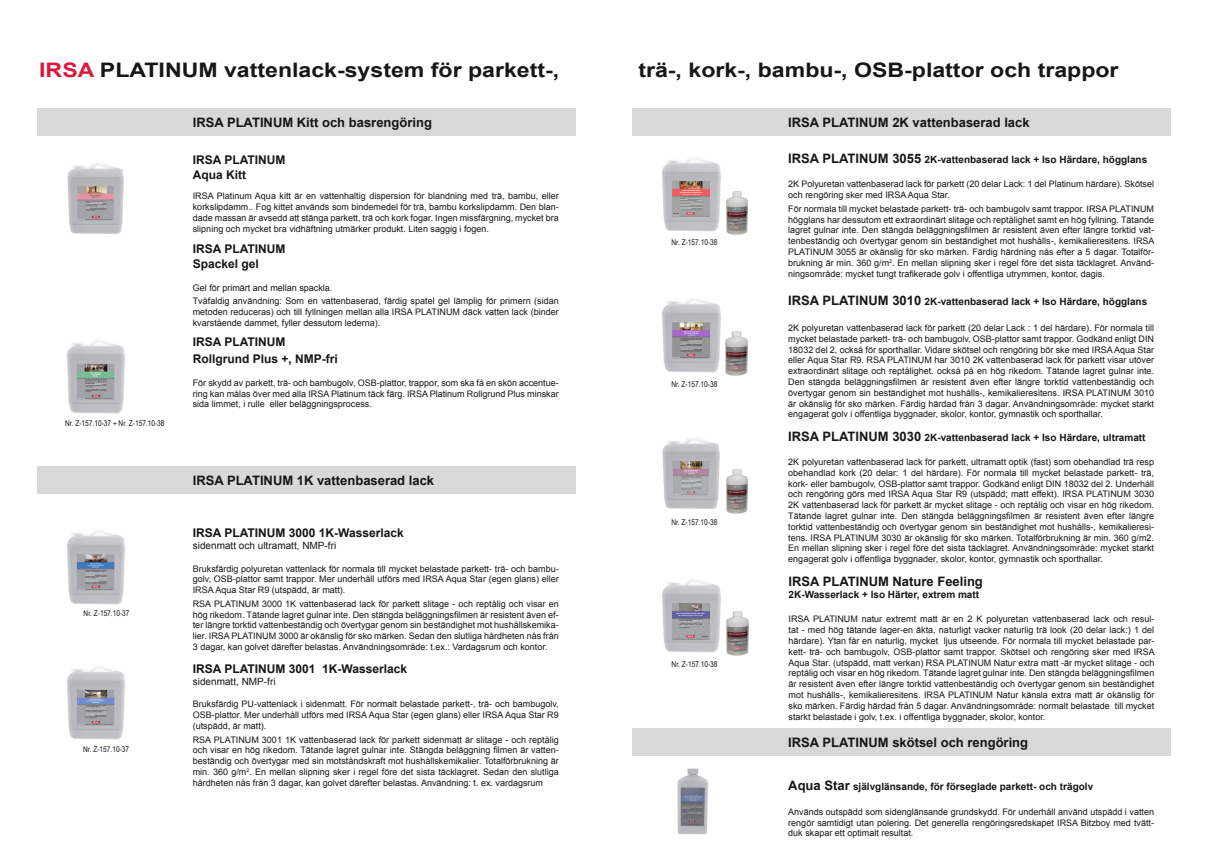
<style>
.page{position:relative;width:1208px;height:859px;background:#fff}
.page>*{position:absolute;margin:0;border:0;box-sizing:border-box;transform-origin:0 0}
.t1{font:700 20px "Arial";color:#151616;scale:1.16 1}
.t2{font:700 13px "Arial";color:#151616}
.t3{font:700 12px/14.4px "Arial";color:#151616}
.t4{font:700 10px "Arial";color:#151616}
.t5{font:10px "Arial";color:#151616}
.t6{font:9px/10.8px "Arial";color:#151616;text-align:justify}
.t7{font:8px "Arial Narrow";color:#151616}
.s1{color:#d7193c}
.s2{font-size:13px}
</style>
<div class="page">
<div style="left:37px;top:108px;width:538px;height:28px;background:#d8d8d8"></div>
<div style="left:37px;top:466px;width:538px;height:28px;background:#d8d8d8"></div>
<img style="left:67px;top:340px;width:58px;height:74px">
<img style="left:67px;top:163px;width:57px;height:71px">
<img style="left:67px;top:530px;width:58px;height:75px">
<img style="left:67px;top:666px;width:58px;height:74px">
<div style="left:632px;top:108px;width:539px;height:28px;background:#d8d8d8"></div>
<img style="left:662px;top:158px;width:59px;height:74px">
<img style="left:662px;top:298px;width:59px;height:75px">
<img style="left:662px;top:438px;width:58px;height:71px">
<img style="left:725px;top:331px;width:23px;height:45px">
<img style="left:726px;top:469px;width:22px;height:45px">
<img style="left:726px;top:191px;width:22px;height:44px">
<div style="left:632px;top:728px;width:539px;height:28px;background:#d8d8d8"></div>
<img style="left:677px;top:768px;width:32px;height:67px">
<img style="left:662px;top:580px;width:59px;height:73px">
<img style="left:726px;top:611px;width:23px;height:45px">
<h1 class="t1" style="left:39px;top:57px;width:450px"><span class="s1">IRSA</span> PLATINUM vattenlack-system för parkett-,</h1>
<h1 class="t1" style="left:638px;top:57px;width:415px">trä-, kork-, bambu-, OSB-plattor och trappor</h1>
<h2 class="t2" style="left:788px;top:114px;width:243px">IRSA PLATINUM 2K vattenbaserad lack</h2>
<h2 class="t2" style="left:193px;top:114px;width:241px">IRSA PLATINUM Kitt och basrengöring</h2>
<p class="t7" style="left:65px;top:418px;width:101px">Nr. Z-157.10-37 + Nr. Z-157.10-38</p>
<p class="t7" style="left:84px;top:607px;width:47px">Nr. Z-157.10-37</p>
<p class="t7" style="left:83px;top:743px;width:47px">Nr. Z-157.10-37</p>
<h3 class="t3" style="left:193px;top:153px;width:94px">IRSA PLATINUM<br>Aqua Kitt</h3>
<p class="t6" style="left:193px;top:191px;width:367px">IRSA Platinum Aqua kitt är en vattenhaltig dispersion för blandning med trä, bambu, eller korkslipdamm.. Fog kittet används som bindemedel för trä, bambu korkslipdamm. Den blan&shy;dade massan är avsedd att stänga parkett, trä och kork fogar. Ingen missfärgning, mycket bra slipning och mycket bra vidhäftning utmärker produkt. Liten saggig i fogen.</p>
<h3 class="t3" style="left:193px;top:242px;width:94px">IRSA PLATINUM<br>Spackel gel</h3>
<p class="t6" style="left:193px;top:281px;width:367px;line-height:13.6px">Gel för primärt and mellan spackla.<br>Tvåfaldig användning: Som en vattenbaserad, färdig spatel gel lämplig för primern (sidan</p>
<p class="t6" style="left:193px;top:306px;width:367px">metoden reduceras) och till fyllningen mellan alla IRSA PLATINUM däck vatten lack (binder kvarstående dammet, fyller dessutom lederna).</p>
<h3 class="t3" style="left:193px;top:334px;width:147px;line-height:16.8px">IRSA PLATINUM<br>Rollgrund Plus +, NMP-fri</h3>
<p class="t6" style="left:193px;top:377px;width:367px">För skydd av parkett, trä- och bambugolv, OSB-plattor, trappor, som ska få en skön accentue&shy;ring kan målas över med alla IRSA Platinum täck färg. IRSA Platinum Rollgrund Plus minskar sida limmet, i rulle eller beläggningsprocess.</p>
<h2 class="t2" style="left:193px;top:471px;width:243px">IRSA PLATINUM 1K vattenbaserad lack</h2>
<h3 class="t3" style="left:193px;top:526px;width:212px">IRSA PLATINUM 3000 1K-Wasserlack</h3>
<p class="t5" style="left:193px;top:539px;width:145px">sidenmatt och ultramatt, NMP-fri</p>
<p class="t6" style="left:193px;top:563px;width:367px">Bruksfärdig polyuretan vattenlack för normala till mycket belastade parkett- trä- och bambu&shy;golv, OSB-plattor samt trappor. Mer underhåll utförs med IRSA Aqua Star (egen glans) eller IRSA Aqua Star R9 (utspädd, är matt).</p>
<p class="t6" style="left:193px;top:598px;width:367px">RSA PLATINUM 3000 1K vattenbaserad lack för parkett slitage - och reptålig och visar en hög rikedom. Tätande lagret gulnar inte. Den stängda beläggningsfilmen är resistent även ef&shy;ter längre torktid vattenbeständig och övertygar genom sin beständighet mot hushållskemika&shy;lier. IRSA PLATINUM 3000 är okänslig för sko märken. Sedan den slutliga hårdheten nås från 3 dagar, kan golvet därefter belastas. Användningsområde: t.ex.: Vardagsrum och kontor.</p>
<h3 class="t3" style="left:193px;top:662px;width:216px">IRSA PLATINUM 3001 1K-Wasserlack</h3>
<p class="t5" style="left:193px;top:674px;width:84px">sidenmatt, NMP-fri</p>
<p class="t6" style="left:193px;top:699px;width:367px">Bruksfärdig PU-vattenlack i sidenmatt. För normalt belastade parkett-, trä- och bambugolv, OSB-plattor. Mer underhåll utförs med IRSA Aqua Star (egen glans) eller IRSA Aqua Star R9 (utspädd, är matt).</p>
<p class="t6" style="left:193px;top:734px;width:367px">RSA PLATINUM 3001 1K vattenbaserad lack för parkett sidenmatt är slitage - och reptålig och visar en hög rikedom. Tätande lagret gulnar inte. Stängda beläggning filmen är vatten&shy;beständig och övertygar med sin motståndskraft mot hushållskemikalier. Totalförbrukning är min. 360 g/m<sup>2</sup>. En mellan slipning sker i regel före det sista täcklagret. Sedan den slutliga hårdheten nås från 3 dagar, kan golvet därefter belastas. Användning: t. ex. vardagsrum</p>
<p class="t7" style="left:671px;top:236px;width:47px">Nr. Z-157.10-38</p>
<p class="t7" style="left:671px;top:378px;width:47px">Nr. Z-157.10-38</p>
<p class="t7" style="left:671px;top:516px;width:47px">Nr. Z-157.10-38</p>
<p class="t7" style="left:671px;top:658px;width:47px">Nr. Z-157.10-38</p>
<p class="t4" style="left:788px;top:153px;width:360px"><span class="s2">IRSA PLATINUM 3055</span> 2K-vattenbaserad lack + Iso Härdare, högglans</p>
<p class="t6" style="left:788px;top:179px;width:367px">2K Polyuretan vattenbaserad lack för parkett (20 delar Lack: 1 del Platinum härdare). Skötsel och rengöring sker med IRSA Aqua Star.</p>
<p class="t6" style="left:788px;top:203px;width:368px">För normala till mycket belastade parkett- trä- och bambugolv samt trappor. IRSA PLATINUM högglans har dessutom ett extraordinärt slitage och reptålighet samt en hög fyllning. Tätande lagret gulnar inte. Den stängda beläggningsfilmen är resistent även efter längre torktid vat&shy;tenbeständig och övertygar genom sin beständighet mot hushålls-, kemikalieresitens. IRSA PLATINUM 3055 är okänslig för sko märken. Färdig härdning nås efter a 5 dagar. Totalför&shy;brukning är min. 360 g/m<sup>2</sup>. En mellan slipning sker i regel före det sista täcklagret. Använd&shy;ningsområde: mycket tungt trafikerade golv i offentliga utrymmen, kontor, dagis.</p>
<p class="t4" style="left:788px;top:295px;width:360px"><span class="s2">IRSA PLATINUM 3010</span> 2K-vattenbaserad lack + Iso Härdare, högglans</p>
<p class="t6" style="left:788px;top:323px;width:367px">2K polyuretan vattenbaserad lack för parkett (20 delar Lack : 1 del härdare). För normala till mycket belastade parkett- trä- och bambugolv, OSB-plattor samt trappor. Godkänd enligt DIN 18032 del 2, också för sporthallar. Vidare skötsel och rengöring bör ske med IRSA Aqua Star eller Aqua Star R9. RSA PLATINUM har 3010 2K vattenbaserad lack för parkett visar utöver extraordinärt slitage och reptålighet. också på en hög rikedom. Tätande lagret gulnar inte.<br>Den stängda beläggningsfilmen är resistent även efter längre torktid vattenbeständig och övertygar genom sin beständighet mot hushålls-, kemikalieresitens. IRSA PLATINUM 3010 är okänslig för sko märken. Färdig härdad från 3 dagar. Användningsområde: mycket starkt engagerat golv i offentliga byggnader, skolor, kontor, gymnastik och sporthallar.</p>
<p class="t4" style="left:788px;top:430px;width:359px"><span class="s2">IRSA PLATINUM 3030</span> 2K-vattenbaserad lack + Iso Härdare, ultramatt</p>
<p class="t6" style="left:788px;top:456px;width:367px">2K polyuretan vattenbaserad lack för parkett, ultramatt optik (fast) som obehandlad trä resp obehandlad kork (20 delar: 1 del härdare). För normala till mycket belastade parkett- trä, kork- eller bambugolv, OSB-plattor samt trappor. Godkänd enligt DIN 18032 del 2. Underhåll och rengöring görs med IRSA Aqua Star R9 (utspädd; matt effekt). IRSA PLATINUM 3030<br>2K vattenbaserad lack för parkett är mycket slitage - och reptålig och visar en hög rikedom.<br>Tätande lagret gulnar inte. Den stängda beläggningsfilmen är resistent även efter längre torktid vattenbeständig och övertygar genom sin beständighet mot hushålls-, kemikalieresi&shy;tens. IRSA PLATINUM 3030 är okänslig för sko märken. Totalförbrukning är min. 360 g/m2.<br>En mellan slipning sker i regel före det sista täcklagret. Användningsområde: mycket starkt engagerat golv i offentliga byggnader, skolor, kontor, gymnastik och sporthallar.</p>
<h2 class="t2" style="left:788px;top:573px;width:196px">IRSA PLATINUM Nature Feeling</h2>
<p class="t4" style="left:788px;top:588px;width:192px">2K-Wasserlack + Iso Härter, extrem matt</p>
<p class="t6" style="left:788px;top:614px;width:368px">IRSA PLATINUM natur extremt matt är en 2 K polyuretan vattenbaserad lack och resul&shy;tat - med hög tätande lager-en äkta, naturligt vacker naturlig trä look (20 delar lack:) 1 del härdare). Ytan får en naturlig, mycket ljus utseende. För normala till mycket belastade par&shy;kett- trä- och bambugolv, OSB-plattor samt trappor. Skötsel och rengöring sker med IRSA Aqua Star. (utspädd, matt verkan) RSA PLATINUM Natur extra matt -är mycket slitage - och reptålig och visar en hög rikedom. Tätande lagret gulnar inte. Den stängda beläggningsfilmen är resistent även efter längre torktid vattenbeständig och övertygar genom sin beständighet mot hushålls-, kemikalieresitens. IRSA PLATINUM Natur känsla extra matt är okänslig för sko märken. Färdig härdad från 5 dagar. Användningsområde: normalt belastade till mycket starkt belastade i golv, t.ex. i offentliga byggnader, skolor, kontor.</p>
<h2 class="t2" style="left:788px;top:734px;width:241px">IRSA PLATINUM skötsel och rengöring</h2>
<p class="t4" style="left:788px;top:780px;width:306px"><span class="s2">Aqua Star</span> självglänsande, för förseglade parkett- och trägolv</p>
<p class="t6" style="left:788px;top:806px;width:367px">Används outspädd som sidenglänsande grundskydd. För underhåll använd utspädd i vatten rengör samtidigt utan polering. Det generella rengöringsredskapet IRSA Bitzboy med tvätt&shy;duk skapar ett optimalt resultat.</p>
</div>
